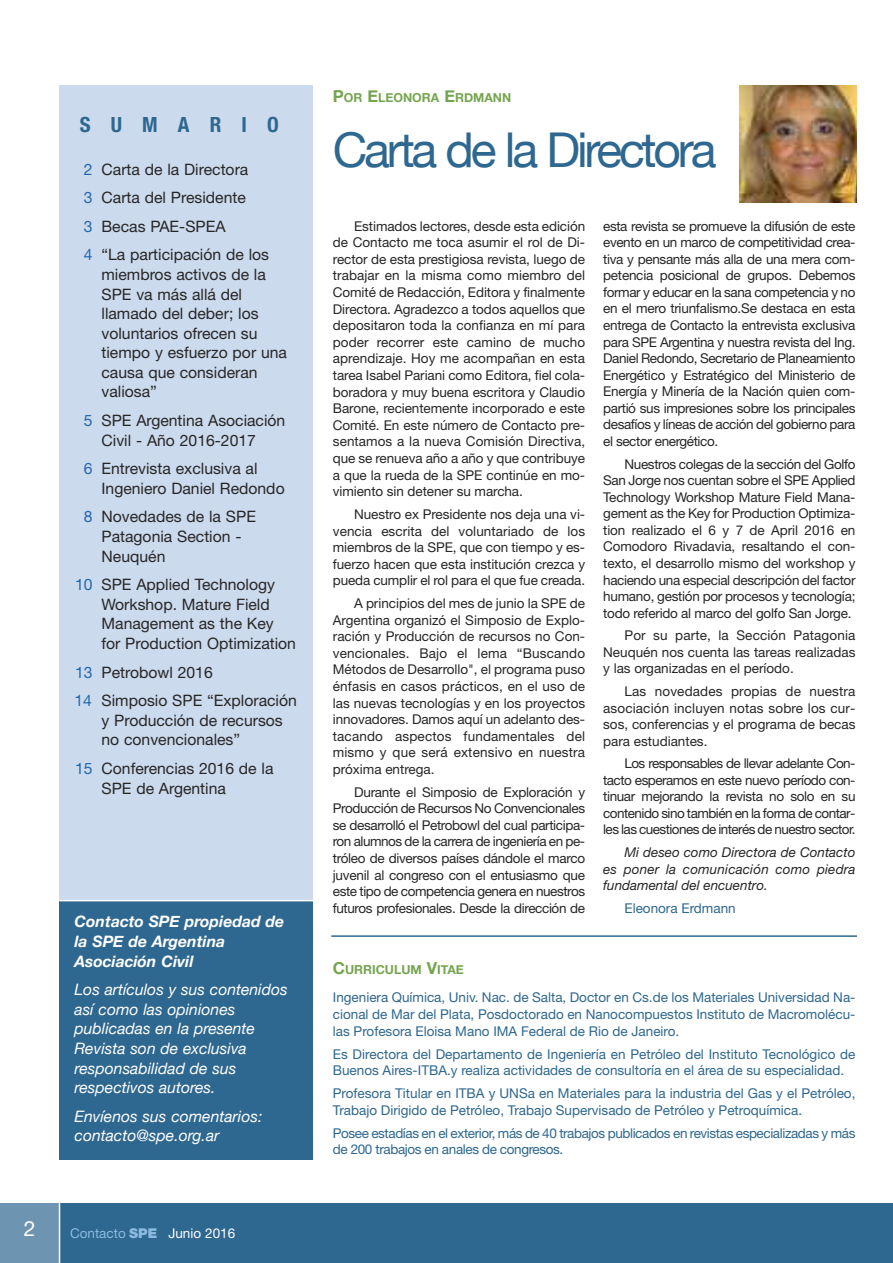
<style>
.page{position:relative;width:893px;height:1263px;background:#fff}
.page>*{position:absolute;margin:0;border:0;box-sizing:border-box;transform-origin:0 0}
.t1{font:48px "Helvetica Neue";letter-spacing:-.065em;color:#2e678f}
.t2{font:700 condensed 21px "Helvetica Neue LT Std";letter-spacing:.96em;color:#2e678f}
.t3{font:21px "Helvetica Neue LT Std";color:#fff}
.t4{font:15.75px/19.6px "Helvetica Neue LT Std";color:#272627}
.t5{font:italic 15.75px/19.6px "Helvetica Neue";color:#fff}
.t6{font:italic 700 15.75px/19.6px "Helvetica Neue";color:#fff}
.t7{font:13.5px/16.6px "Helvetica Neue LT Std";letter-spacing:-.01em;color:#272627;text-align:justify}
.t8{font:13.5px/16.8px "Helvetica Neue LT Std";color:#2e678f}
.t9{font:13.5px/16.8px "Helvetica Neue LT Std";letter-spacing:-.03em;color:#2e678f}
.t10{font:italic 13.5px/16.5px "Helvetica Neue LT Std";letter-spacing:.005em;color:#272627;text-align:justify}
.t11{font:13.5px "Helvetica Neue LT Std";color:#fff}
.t12{font:700 12.3px "Helvetica Neue";color:#75a44f}
.s1{color:#2567b0}
.s2{color:#8cbbe1}
.s3{font-weight:900;color:#8cbbe1}
.s4{font-size:16.5px}
</style>
<div class="page">
<div style="left:60px;top:1203px;width:833px;height:60px;background:#2e678f"></div>
<div style="left:60px;top:902px;width:253px;height:258px;background:#2e678f"></div>
<div style="left:0;top:1203px;width:60px;height:60px;background:#6d94b1"></div>
<hr style="left:59px;top:1203px;width:1px;height:60px;background:#fff">
<div style="left:60px;top:85px;width:253px;height:815px;background:#cbdaec"></div>
<hr style="left:331px;top:935px;width:526px;height:2px;background:#2e678f">
<img style="left:739px;top:85px;width:118px;height:118px">
<h2 class="t2" style="left:80px;top:117px;width:201px">SUMARIO</h2>
<p class="t4" style="left:84px;top:156px;width:187px;line-height:28.7px"><span class="s1">2</span> Carta de la Directora<br><span class="s1">3</span> Carta del Presidente<br><span class="s1">3</span> Becas PAE-SPEA<br><span class="s1">4</span> “La participación de los</p>
<p class="t4" style="left:102px;top:266px;width:187px">miembros activos de la<br>SPE va más allá del llamado del deber; los voluntarios ofrecen su tiempo y esfuerzo por una causa que consideran valiosa”</p>
<p class="t4" style="left:102px;top:412px;width:185px;text-indent:-18px"><span class="s1">5</span> SPE Argentina Asociación<br>Civil - Año 2016-2017</p>
<p class="t4" style="left:102px;top:460px;width:185px;text-indent:-18px"><span class="s1">6</span> Entrevista exclusiva al<br>Ingeniero Daniel Redondo</p>
<p class="t4" style="left:102px;top:508px;width:156px;text-indent:-18px"><span class="s1">8</span> Novedades de la SPE<br>Patagonia Section -<br>Neuquén</p>
<p class="t4" style="left:102px;top:576px;width:196px;text-indent:-27px"><span class="s1">10</span> SPE Applied Technology<br>Workshop. Mature Field<br>Management as the Key for Production Optimization</p>
<p class="t4" style="left:75px;top:659px;width:224px;line-height:28.7px"><span class="s1">13</span> Petrobowl 2016<br><span class="s1">14</span> Simposio SPE “Exploración</p>
<p class="t4" style="left:102px;top:712px;width:183px">y Producción de recursos no convencionales”</p>
<p class="t4" style="left:102px;top:760px;width:173px;text-indent:-27px"><span class="s1">15</span> Conferencias 2016 de la<br>SPE de Argentina</p>
<p class="t6" style="left:75px;top:912px;width:211px">Contacto SPE propiedad de la SPE de Argentina<br>Asociación Civil</p>
<p class="t5" style="left:75px;top:979px;width:215px">Los artículos y sus contenidos así como las opiniones publicadas en la presente<br>Revista son de exclusiva responsabilidad de sus respectivos autores.</p>
<p class="t5" style="left:75px;top:1106px;width:189px">Envíenos sus comentarios: contacto@spe.org.ar</p>
<h2 class="t3" style="left:24px;top:1221px;width:13px">2</h2>
<p class="t11" style="left:70px;top:1229px;width:167px"><span class="s2">Contacto</span> <span class="s3">SPE</span> Junio 2016</p>
<p class="t12" style="left:333px;top:90px;width:180px"><span class="s4">P</span>OR <span class="s4">E</span>LEONORA <span class="s4">E</span>RDMANN</p>
<h1 class="t1" style="left:333px;top:121px;width:385px">Carta de la Directora</h1>
<p class="t7" style="left:333px;top:219px;width:254px;text-indent:21px">Estimados lectores, desde esta edición de Contacto me toca asumir el rol de Di&shy;rector de esta prestigiosa revista, luego de trabajar en la misma como miembro del Comité de Redacción, Editora y finalmente Directora. Agradezco a todos aquellos que depositaron toda la confianza en mí para poder recorrer este camino de mucho aprendizaje. Hoy me acompañan en esta tarea Isabel Pariani como Editora, fiel cola&shy;boradora y muy buena escritora y Claudio Barone, recientemente incorporado e este Comité. En este número de Contacto pre&shy;sentamos a la nueva Comisión Directiva, que se renueva año a año y que contribuye a que la rueda de la SPE continúe en mo&shy;vimiento sin detener su marcha.</p>
<p class="t7" style="left:333px;top:507px;width:254px;text-indent:21px">Nuestro ex Presidente nos deja una vi&shy;vencia escrita del voluntariado de los miembros de la SPE, que con tiempo y es&shy;fuerzo hacen que esta institución crezca y pueda cumplir el rol para el que fue creada.</p>
<p class="t7" style="left:333px;top:596px;width:254px;text-indent:21px">A principios del mes de junio la SPE de Argentina organizó el Simposio de Explo&shy;ración y Producción de recursos no Con&shy;vencionales. Bajo el lema “Buscando Métodos de Desarrollo", el programa puso énfasis en casos prácticos, en el uso de las nuevas tecnologías y en los proyectos innovadores. Damos aquí un adelanto des&shy;tacando aspectos fundamentales del mismo y que será extensivo en nuestra próxima entrega.</p>
<p class="t7" style="left:333px;top:785px;width:254px;text-indent:21px">Durante el Simposio de Exploración y Producción de Recursos No Convencionales se desarrolló el Petrobowl del cual participa&shy;ron alumnos de la carrera de ingeniería en pe&shy;tróleo de diversos países dándole el marco juvenil al congreso con el entusiasmo que este tipo de competencia genera en nuestros futuros profesionales. Desde la dirección de</p>
<p class="t7" style="left:603px;top:219px;width:254px">esta revista se promueve la difusión de este evento en un marco de competitividad crea&shy;tiva y pensante más alla de una mera com&shy;petencia posicional de grupos. Debemos formar y educar en la sana competencia y no en el mero triunfalismo.Se destaca en esta entrega de Contacto la entrevista exclusiva para SPE Argentina y nuestra revista del Ing.<br>Daniel Redondo, Secretario de Planeamiento Energético y Estratégico del Ministerio de Energía y Minería de la Nación quien com&shy;partió sus impresiones sobre los principales desafíos y líneas de acción del gobierno para el sector energético.</p>
<p class="t7" style="left:603px;top:457px;width:254px;text-indent:21px">Nuestros colegas de la sección del Golfo San Jorge nos cuentan sobre el SPE Applied Technology Workshop Mature Field Mana&shy;gement as the Key for Production Optimiza&shy;tion realizado el 6 y 7 de April 2016 en Comodoro Rivadavia, resaltando el con&shy;texto, el desarrollo mismo del workshop y haciendo una especial descripción del factor humano, gestión por procesos y tecnología; todo referido al marco del golfo San Jorge.</p>
<p class="t7" style="left:603px;top:628px;width:254px;text-indent:21px">Por su parte, la Sección Patagonia Neuquén nos cuenta las tareas realizadas y las organizadas en el período.</p>
<p class="t7" style="left:603px;top:684px;width:254px;text-indent:21px">Las novedades propias de nuestra asociación incluyen notas sobre los cur&shy;sos, conferencias y el programa de becas para estudiantes.</p>
<p class="t7" style="left:603px;top:756px;width:254px;text-indent:21px">Los responsables de llevar adelante Con&shy;tacto esperamos en este nuevo período con&shy;tinuar mejorando la revista no solo en su contenido sino también en la forma de contar&shy;les las cuestiones de interés de nuestro sector.</p>
<p class="t10" style="left:603px;top:845px;width:254px;text-indent:21px">Mi deseo como Directora de Contacto es poner la comunicación como piedra fundamental del encuentro.</p>
<p class="t8" style="left:624px;top:901px;width:113px">Eleonora Erdmann</p>
<p class="t12" style="left:333px;top:962px;width:132px"><span class="s4">C</span>URRICULUM <span class="s4">V</span>ITAE</p>
<p class="t8" style="left:333px;top:990px;width:524px;text-align:justify">Ingeniera Química, Univ. Nac. de Salta, Doctor en Cs.de los Materiales Universidad Na&shy;cional de Mar del Plata, Posdoctorado en Nanocompuestos Instituto de Macromolécu&shy;las Profesora Eloisa Mano IMA Federal de Rio de Janeiro.</p>
<p class="t8" style="left:333px;top:1047px;width:524px">Es Directora del Departamento de Ingeniería en Petróleo del Instituto Tecnológico de<br>Buenos Aires-ITBA.y realiza actividades de consultoría en el área de su especialidad.</p>
<p class="t8" style="left:333px;top:1086px;width:524px">Profesora Titular en ITBA y UNSa en Materiales para la industria del Gas y el Petróleo,<br>Trabajo Dirigido de Petróleo, Trabajo Supervisado de Petróleo y Petroquímica.</p>
<p class="t9" style="left:333px;top:1126px;width:524px">Posee estadías en el exterior, más de 40 trabajos publicados en revistas especializadas y más de 200 trabajos en anales de congresos.</p>
</div>
